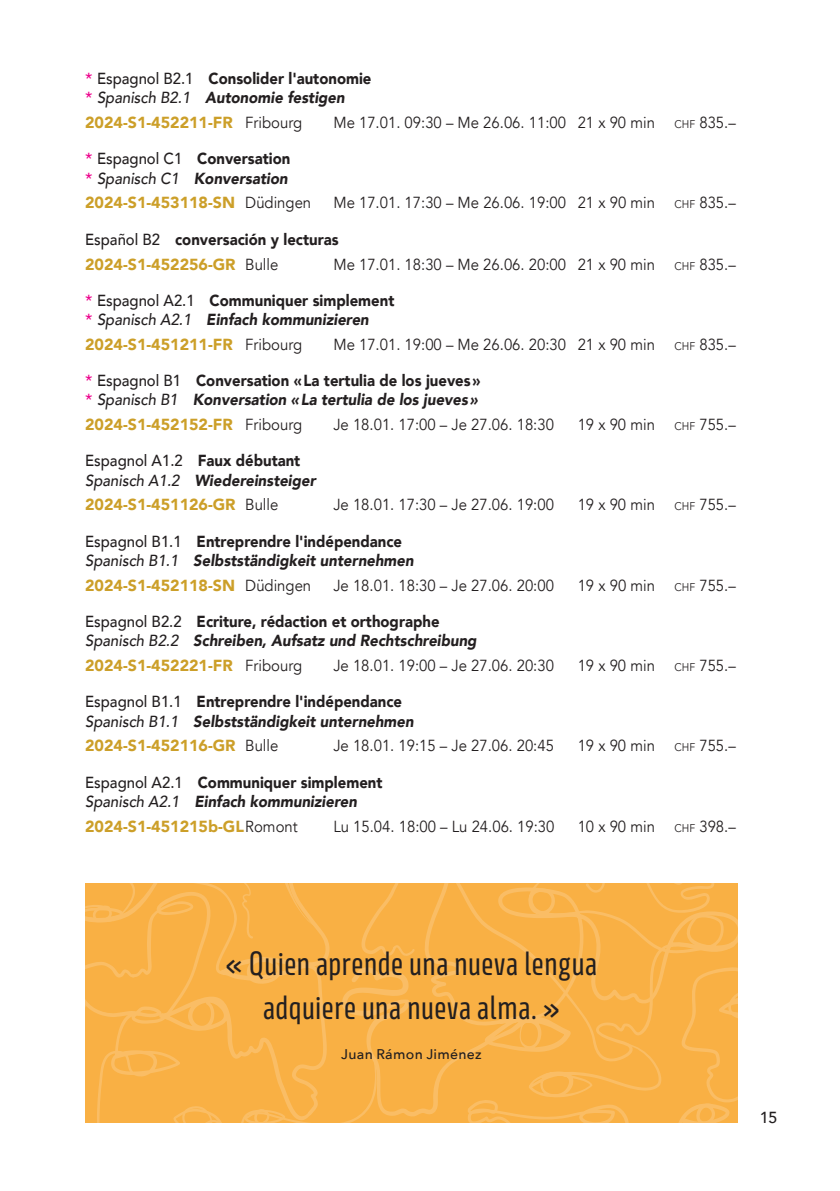
<style>
.page{position:relative;width:840px;height:1191px;background:#fff}
.page>*{position:absolute;margin:0;border:0;box-sizing:border-box;transform-origin:0 0}
.t1{font:30px/44px "Avory I Latn";letter-spacing:-.005em;color:#231f20;text-align:center}
.t2{font:16px "Avenir";color:#231f20;scale:.93 1}
.t3{font:900 16px/19.2px "Avenir";color:#231f20;scale:.93 1}
.t4{font:italic 900 16px/19.2px "Avenir";color:#231f20;scale:.93 1}
.t5{font:900 16px "Avenir";color:#cc9f29}
.t6{font:500 16px "Avenir";color:#231f20}
.t7{font:500 14px "Avenir Next";letter-spacing:.02em;color:#231f20}
.s1{font-weight:500;color:#ed028c}
.s2{font-weight:500}
.s3{font-weight:500;font-style:italic}
.s4{font-style:italic}
.s5{font-weight:400;color:#231f20}
.s6{font-size:11.2px}
.s7{color:#cc9f29}
.s8{font-weight:400}
.s9{font-weight:500;font-style:normal}
.s10{font-style:normal}
</style>
<div class="page">
<svg style="left:85px;top:883px;width:652px;height:240px;background:#f9b148"></svg>
<p class="t3" style="left:85px;top:68px;width:309px"><span class="s1">*</span> <span class="s2">Espagnol B2.1</span> Consolider l'autonomie <span class="s1">*</span> <span class="s3">Spanisch B2.1</span> <span class="s4">Autonomie festigen</span></p>
<p class="t5" style="left:85px;top:109px;width:218px">2024-S1-452211-FR <span class="s5">Fribourg</span></p>
<p class="t2" style="left:333px;top:113px;width:434px">Me 17.01. 09:30 – Me 26.06. 11:00 21 x 90 min <span class="s6">CHF</span> 835.–</p>
<p class="t3" style="left:85px;top:149px;width:222px"><span class="s1">*</span> <span class="s2">Espagnol C1</span> Conversation <span class="s1">*</span> <span class="s3">Spanisch C1</span> <span class="s4">Konversation</span></p>
<p class="t5" style="left:85px;top:189px;width:227px">2024-S1-453118-SN <span class="s5">Düdingen</span></p>
<p class="t2" style="left:333px;top:193px;width:434px">Me 17.01. 17:30 – Me 26.06. 19:00 21 x 90 min <span class="s6">CHF</span> 835.–</p>
<p class="t3" style="left:85px;top:226px;width:274px;line-height:24.8px"><span class="s2">Español B2</span> conversación y lecturas<br><span class="s7">2024-S1-452256-GR</span> <span class="s8">Bulle</span></p>
<p class="t2" style="left:333px;top:254px;width:434px">Me 17.01. 18:30 – Me 26.06. 20:00 21 x 90 min <span class="s6">CHF</span> 835.–</p>
<p class="t3" style="left:85px;top:290px;width:334px"><span class="s1">*</span> <span class="s2">Espagnol A2.1</span> Communiquer simplement <span class="s1">*</span> <span class="s3">Spanisch A2.1</span> <span class="s4">Einfach kommunizieren</span></p>
<p class="t5" style="left:85px;top:330px;width:218px">2024-S1-451211-FR <span class="s5">Fribourg</span></p>
<p class="t2" style="left:333px;top:335px;width:434px">Me 17.01. 19:00 – Me 26.06. 20:30 21 x 90 min <span class="s6">CHF</span> 835.–</p>
<p class="t3" style="left:85px;top:370px;width:426px"><span class="s1">*</span> <span class="s2">Espagnol B1</span> Conversation «La tertulia de los jueves» <span class="s1">*</span> <span class="s3">Spanisch B1</span> <span class="s4">Konversation «La tertulia de los jueves»</span></p>
<p class="t5" style="left:85px;top:411px;width:218px">2024-S1-452152-FR <span class="s5">Fribourg</span></p>
<p class="t2" style="left:333px;top:415px;width:238px">Je 18.01. 17:00 – Je 27.06. 18:30</p>
<p class="t2" style="left:577px;top:415px;width:171px">19 x 90 min <span class="s6">CHF</span> 755.–</p>
<p class="t4" style="left:85px;top:451px;width:249px"><span class="s9">Espagnol A1.2</span> <span class="s10">Faux débutant<br></span><span class="s2">Spanisch A1.2</span> Wiedereinsteiger</p>
<p class="t5" style="left:85px;top:491px;width:195px">2024-S1-451126-GR <span class="s5">Bulle</span></p>
<p class="t2" style="left:333px;top:495px;width:238px">Je 18.01. 17:30 – Je 27.06. 19:00</p>
<p class="t2" style="left:577px;top:495px;width:171px">19 x 90 min <span class="s6">CHF</span> 755.–</p>
<p class="t4" style="left:85px;top:531px;width:354px"><span class="s9">Espagnol B1.1</span> <span class="s10">Entreprendre l'indépendance<br></span><span class="s2">Spanisch B1.1</span> Selbstständigkeit unternehmen</p>
<p class="t5" style="left:85px;top:571px;width:227px">2024-S1-452118-SN <span class="s5">Düdingen</span></p>
<p class="t2" style="left:333px;top:576px;width:238px">Je 18.01. 18:30 – Je 27.06. 20:00</p>
<p class="t2" style="left:577px;top:576px;width:171px">19 x 90 min <span class="s6">CHF</span> 755.–</p>
<p class="t4" style="left:85px;top:611px;width:422px"><span class="s9">Espagnol B2.2</span> <span class="s10">Ecriture, rédaction et orthographe<br></span><span class="s2">Spanisch B2.2</span> Schreiben, Aufsatz und Rechtschreibung</p>
<p class="t5" style="left:85px;top:652px;width:218px">2024-S1-452221-FR <span class="s5">Fribourg</span></p>
<p class="t2" style="left:333px;top:656px;width:238px">Je 18.01. 19:00 – Je 27.06. 20:30</p>
<p class="t2" style="left:577px;top:656px;width:171px">19 x 90 min <span class="s6">CHF</span> 755.–</p>
<p class="t4" style="left:85px;top:692px;width:354px"><span class="s9">Espagnol B1.1</span> <span class="s10">Entreprendre l'indépendance<br></span><span class="s2">Spanisch B1.1</span> Selbstständigkeit unternehmen</p>
<p class="t5" style="left:85px;top:732px;width:195px">2024-S1-452116-GR <span class="s5">Bulle</span></p>
<p class="t2" style="left:333px;top:736px;width:238px">Je 18.01. 19:15 – Je 27.06. 20:45</p>
<p class="t2" style="left:577px;top:736px;width:171px">19 x 90 min <span class="s6">CHF</span> 755.–</p>
<p class="t3" style="left:85px;top:772px;width:321px"><span class="s2">Espagnol A2.1</span> Communiquer simplement<br><span class="s3">Spanisch A2.1</span> <span class="s4">Einfach kommunizieren</span></p>
<p class="t5" style="left:85px;top:812px;width:214px">2024-S1-451215b-GL<span class="s5">Romont</span></p>
<p class="t2" style="left:333px;top:816px;width:239px">Lu 15.04. 18:00 – Lu 24.06. 19:30</p>
<p class="t2" style="left:577px;top:816px;width:171px">10 x 90 min <span class="s6">CHF</span> 398.–</p>
<h1 class="t1" style="left:225px;top:941px;width:373px">« Quien aprende una nueva lengua adquiere una nueva alma. »</h1>
<p class="t7" style="left:341px;top:1042px;width:142px">Juan Rámon Jiménez</p>
<p class="t6" style="left:759px;top:1104px;width:19px">15</p>
</div>
